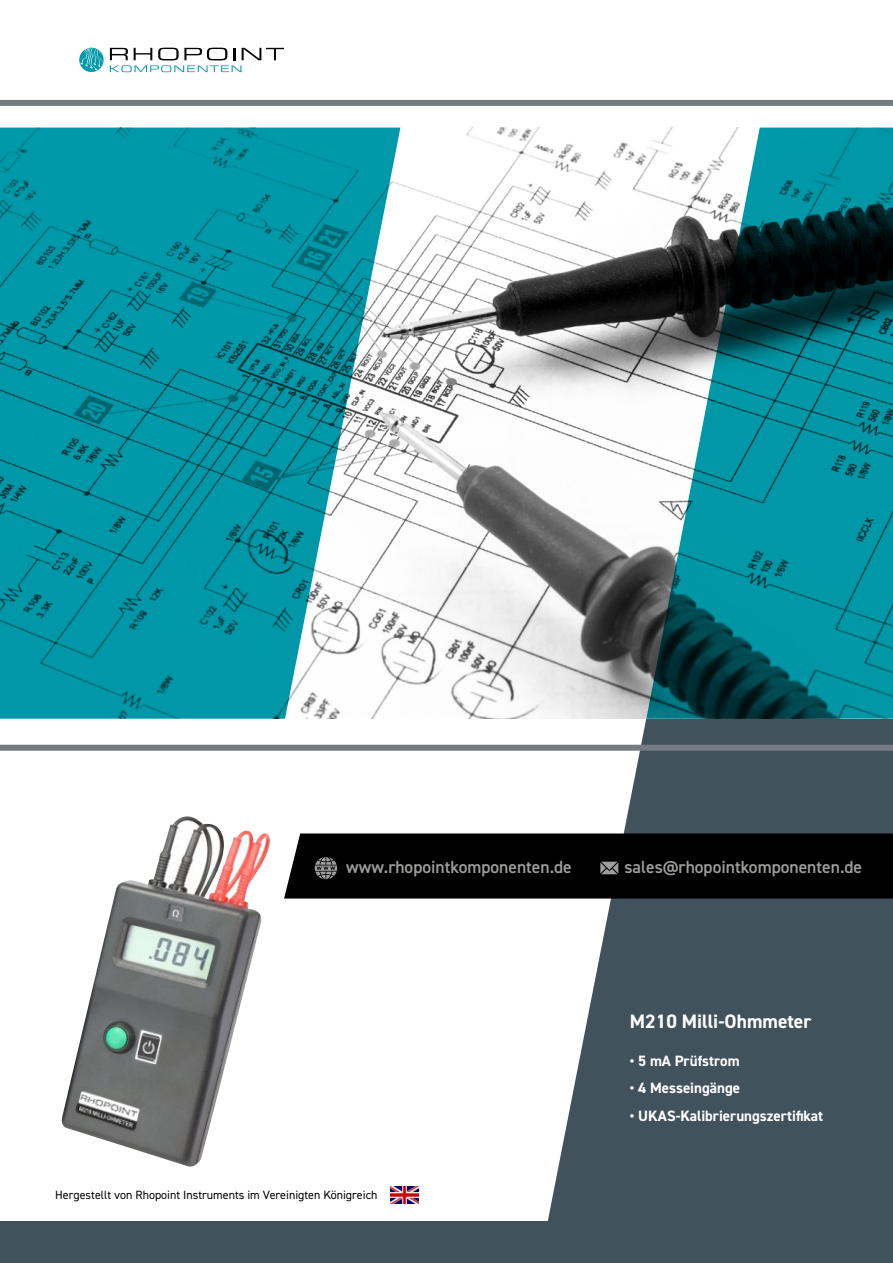
<style>
.page{position:relative;width:893px;height:1263px;background:#fff}
.page>*{position:absolute;margin:0;border:0;box-sizing:border-box;transform-origin:0 0}
.t1{font:700 19.5px "DIN2014";color:#fff}
.t2{font:600 17.55px "DIN2014";color:#9d9d9c}
.t3{font:700 15px "DIN2014";color:#fff}
.t4{font:12px "DIN2014";color:#000}
</style>
<div class="page">
<div style="left:0;top:100px;width:893px;height:6px;background:#747b83"></div>
<div style="left:0;top:1221px;width:893px;height:42px;background:#42525c"></div>
<svg style="left:79px;top:48px;width:25px;height:24px"></svg>
<svg style="left:80px;top:48px;width:23px;height:22px"></svg>
<svg style="left:110px;top:48px;width:174px;height:24px"></svg>
<svg style="left:540px;top:719px;width:353px;height:502px;background:#5e6b74"></svg>
<img style="left:61px;top:816px;width:209px;height:351px">
<img style="left:400px;top:128px;width:246px;height:591px">
<svg style="left:0;top:128px;width:400px;height:591px;background:#229fac"></svg>
<svg style="left:646px;top:128px;width:247px;height:591px;background:#28818a"></svg>
<div style="left:0;top:745px;width:893px;height:6px;background:#747b83"></div>
<img style="left:390px;top:1186px;width:29px;height:17px">
<div style="left:284px;top:833px;width:609px;height:65px;background:#000"></div>
<h2 class="t2" style="left:346px;top:860px;width:227px">www.rhopointkomponenten.de</h2>
<h2 class="t2" style="left:624px;top:860px;width:239px">sales@rhopointkomponenten.de</h2>
<p class="t4" style="left:55px;top:1190px;width:324px">Hergestellt von Rhopoint Instruments im Vereinigten Königreich</p>
<h1 class="t1" style="left:630px;top:1014px;width:183px">M210 Milli-Ohmmeter</h1>
<p class="t3" style="left:630px;top:1055px;width:111px">• 5 mA Prüfstrom</p>
<p class="t3" style="left:630px;top:1083px;width:112px">• 4 Messeingänge</p>
<p class="t3" style="left:630px;top:1110px;width:195px">• UKAS-Kalibrierungszertifikat</p>
</div>
